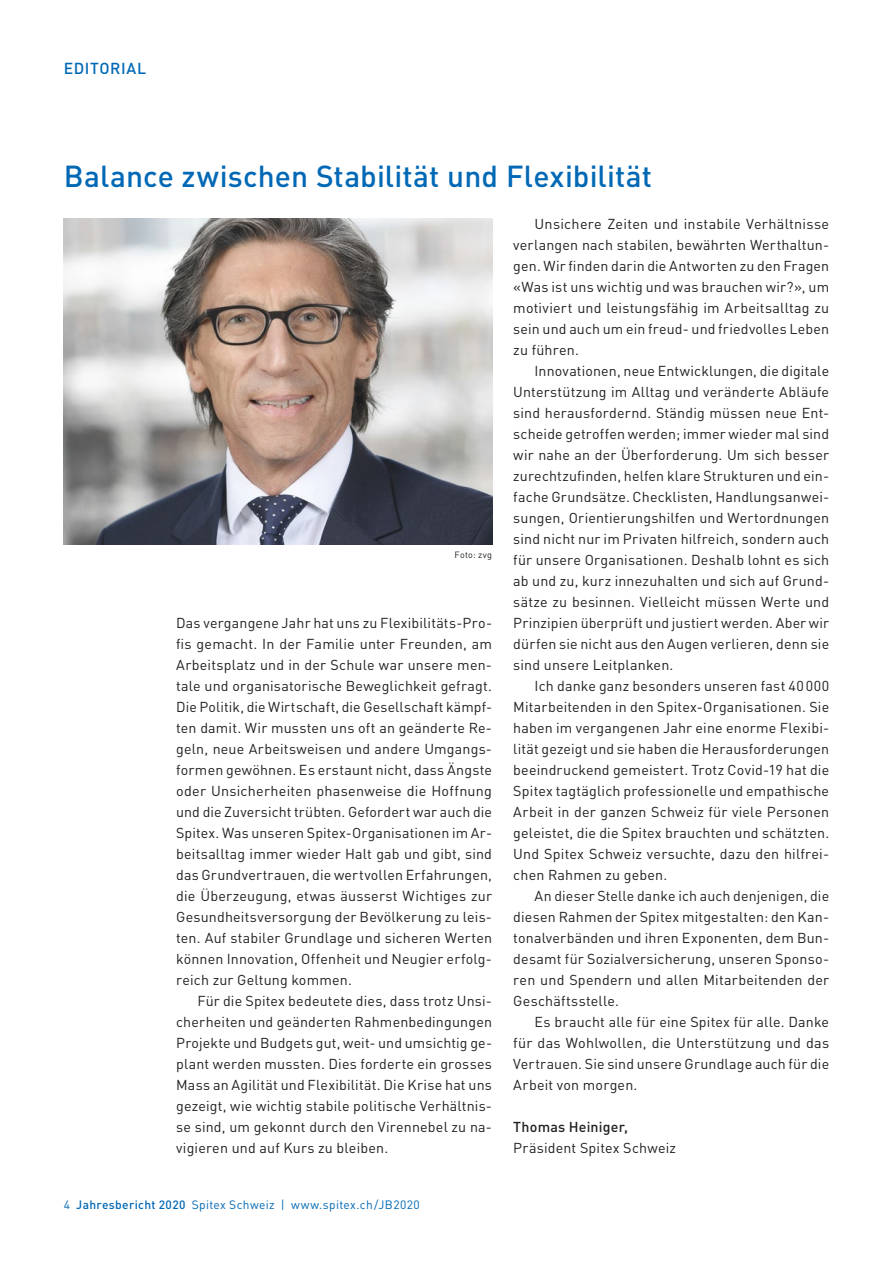
<style>
.page{position:relative;width:893px;height:1263px;background:#fff}
.page>*{position:absolute;margin:0;border:0;box-sizing:border-box;transform-origin:0 0}
.t1{font:500 30px "DIN Pro";letter-spacing:.005em;color:#0168b5}
.t2{font:500 15.75px "DIN Pro";letter-spacing:.035em;color:#0168b5}
.t3{font:14.25px/21px "DIN Pro";letter-spacing:.01em;color:#231f20;text-align:justify}
.t4{font:500 14.25px "DIN Pro";letter-spacing:.015em;color:#231f20}
.t5{font:12px "DIN Pro";letter-spacing:.03em;color:#0168b5}
.t6{font:9px "DIN Pro";letter-spacing:.03em;color:#231f20}
.s1{font-weight:500}
</style>
<div class="page">
<img style="left:64px;top:219px;width:428px;height:325px">
<p class="t2" style="left:64px;top:57px;width:84px">EDITORIAL</p>
<h1 class="t1" style="left:64px;top:156px;width:590px">Balance zwischen Stabilität und Flexibilität</h1>
<p class="t3" style="left:513px;top:213px;width:317px;text-indent:21px">Unsichere Zeiten und instabile Verhältnisse verlangen nach stabilen, bewährten Werthaltun&shy;gen. Wir finden darin die Antworten zu den Fragen «Was ist uns wichtig und was brauchen wir?», um motiviert und leistungsfähig im Arbeitsalltag zu sein und auch um ein freud- und friedvolles Leben zu führen.</p>
<p class="t3" style="left:513px;top:360px;width:317px;text-indent:21px">Innovationen, neue Entwicklungen, die digitale Unterstützung im Alltag und veränderte Abläufe sind herausfordernd. Ständig müssen neue Ent&shy;scheide getroffen werden; immer wieder mal sind wir nahe an der Überforderung. Um sich besser zurechtzufinden, helfen klare Strukturen und ein&shy;fache Grundsätze. Checklisten, Handlungsanwei&shy;sungen, Orientierungshilfen und Wertordnungen sind nicht nur im Privaten hilfreich, sondern auch für unsere Organisationen. Deshalb lohnt es sich ab und zu, kurz innezuhalten und sich auf Grund&shy;sätze zu besinnen. Vielleicht müssen Werte und Prinzipien überprüft und justiert werden. Aber wir dürfen sie nicht aus den Augen verlieren, denn sie sind unsere Leitplanken.</p>
<p class="t3" style="left:513px;top:675px;width:317px;text-indent:21px">Ich danke ganz besonders unseren fast 40000<br>Mitarbeitenden in den Spitex-Organisationen. Sie haben im vergangenen Jahr eine enorme Flexibi&shy;lität gezeigt und sie haben die Herausforderungen beeindruckend gemeistert. Trotz Covid-19 hat die Spitex tagtäglich professionelle und empathische Arbeit in der ganzen Schweiz für viele Personen geleistet, die die Spitex brauchten und schätzten.<br>Und Spitex Schweiz versuchte, dazu den hilfrei&shy;chen Rahmen zu geben.</p>
<p class="t3" style="left:513px;top:885px;width:317px;text-indent:21px">An dieser Stelle danke ich auch denjenigen, die diesen Rahmen der Spitex mitgestalten: den Kan&shy;tonalverbänden und ihren Exponenten, dem Bun&shy;desamt für Sozialversicherung, unseren Sponso&shy;ren und Spendern und allen Mitarbeitenden der Geschäftsstelle.</p>
<p class="t3" style="left:513px;top:1011px;width:317px;text-indent:21px">Es braucht alle für eine Spitex für alle. Danke für das Wohlwollen, die Unterstützung und das Vertrauen. Sie sind unsere Grundlage auch für die Arbeit von morgen.</p>
<p class="t4" style="left:513px;top:1117px;width:116px">Thomas Heiniger,</p>
<p class="t3" style="left:513px;top:1137px;width:164px">Präsident Spitex Schweiz</p>
<p class="t6" style="left:454px;top:549px;width:39px">Foto: zvg</p>
<p class="t3" style="left:176px;top:612px;width:317px">Das vergangene Jahr hat uns zu Flexibilitäts-Pro&shy;fis gemacht. In der Familie unter Freunden, am Arbeitsplatz und in der Schule war unsere men&shy;tale und organisatorische Beweglichkeit gefragt.<br>Die Politik, die Wirtschaft, die Gesellschaft kämpf&shy;ten damit. Wir mussten uns oft an geänderte Re&shy;geln, neue Arbeitsweisen und andere Umgangs&shy;formen gewöhnen. Es erstaunt nicht, dass Ängste oder Unsicherheiten phasenweise die Hoffnung und die Zuversicht trübten. Gefordert war auch die Spitex. Was unseren Spitex-Organisationen im Ar&shy;beitsalltag immer wieder Halt gab und gibt, sind das Grundvertrauen, die wertvollen Erfahrungen, die Überzeugung, etwas äusserst Wichtiges zur Gesundheitsversorgung der Bevölkerung zu leis&shy;ten. Auf stabiler Grundlage und sicheren Werten können Innovation, Offenheit und Neugier erfolg&shy;reich zur Geltung kommen.</p>
<p class="t3" style="left:176px;top:990px;width:317px;text-indent:21px">Für die Spitex bedeutete dies, dass trotz Unsi&shy;cherheiten und geänderten Rahmenbedingungen Projekte und Budgets gut, weit- und umsichtig ge&shy;plant werden mussten. Dies forderte ein grosses Mass an Agilität und Flexibilität. Die Krise hat uns gezeigt, wie wichtig stabile politische Verhältnis&shy;se sind, um gekonnt durch den Virennebel zu na&shy;vigieren und auf Kurs zu bleiben.</p>
<p class="t5" style="left:64px;top:1197px;width:358px">4 <span class="s1">Jahresbericht 2020</span> Spitex Schweiz | www.spitex.ch/JB2020</p>
</div>
